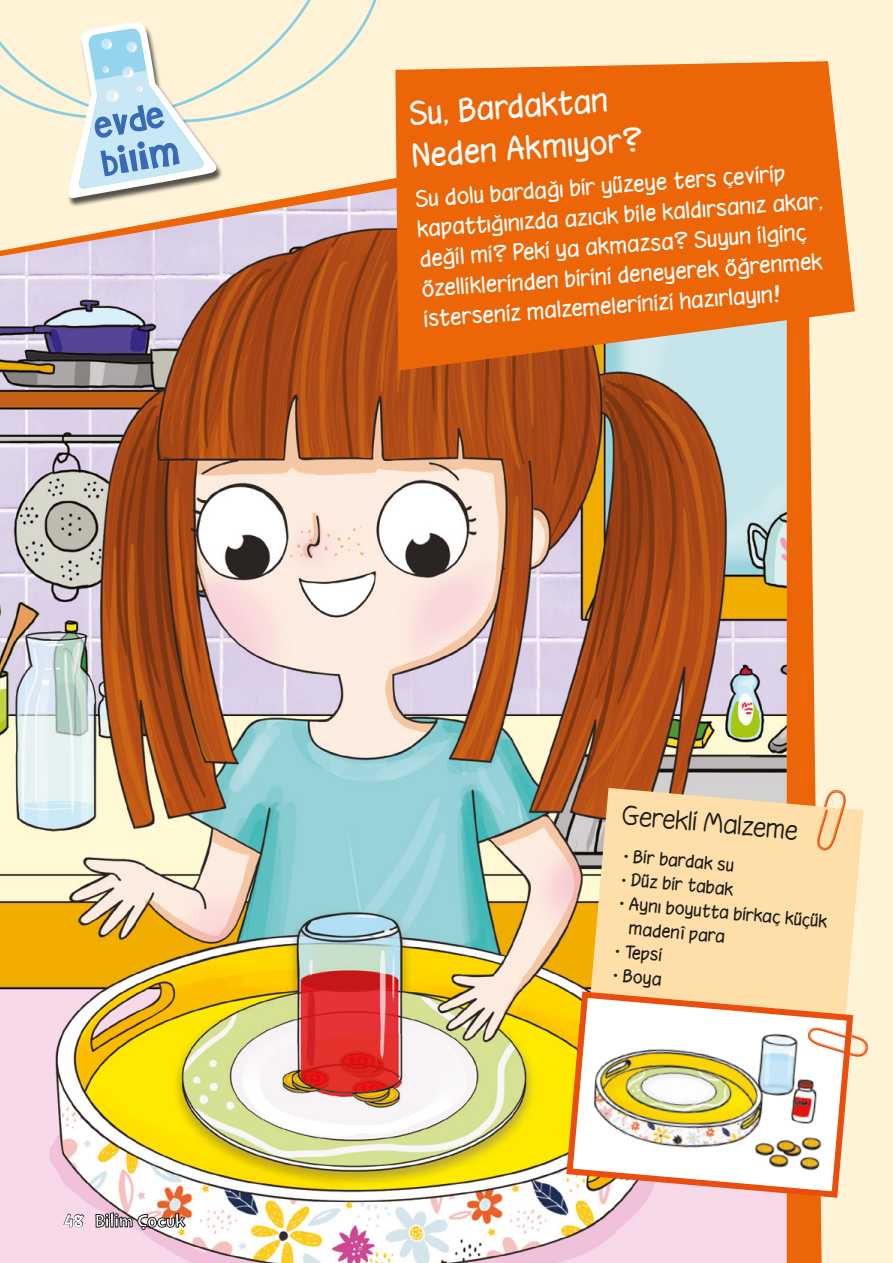
<style>
.page{position:relative;width:893px;height:1263px;background:#fff3d7}
.page>*{position:absolute;margin:0;border:0;box-sizing:border-box;transform-origin:0 0}
.t1{font:30px/42px "Hooteroll";color:#fff}
.t2{font:300 24px "Hooteroll";color:#1d1d1b}
.t3{font:21px/30px "Hooteroll";color:#fff}
.t4{font:700 21px "Doctor Soos";color:#fff}
.t5{font:16.5px/24px "Hooteroll";color:#1d1d1b}
</style>
<div class="page">
<img style="left:0;top:178px;width:787px;height:1085px">
<svg style="left:588px;top:788px;width:276px;height:200px;background:#f9d9a6"></svg>
<svg style="left:395px;top:61px;width:460px;height:310px;background:#e9731f"></svg>
<svg style="left:814px;top:790px;width:33px;height:61px"></svg>
<svg style="left:563px;top:988px;width:291px;height:213px;background:#ebd5b3"></svg>
<svg style="left:808px;top:1025px;width:60px;height:33px"></svg>
<svg style="left:63px;top:1212px;width:22px;height:38px"></svg>
<svg style="left:95px;top:1212px;width:91px;height:39px;background:#d4bac1"></svg>
<svg style="left:0;top:0;width:366px;height:118px"></svg>
<div style="left:68px;top:23px;width:156px;height:184px;background:#1d1d1b;opacity:.75"></div>
<svg style="left:67px;top:20px;width:154px;height:179px"></svg>
<svg style="left:624px;top:854px;width:4px;height:4px"></svg>
<svg style="left:622px;top:878px;width:4px;height:3px"></svg>
<svg style="left:620px;top:902px;width:4px;height:3px"></svg>
<p class="t4" style="left:64px;top:1211px;width:22px">48</p>
<h1 class="t1" style="left:409px;top:93px;width:233px;rotate:-4deg">Su, Bardaktan<br>Neden Akmıyor?</h1>
<p class="t3" style="left:415px;top:184px;width:408px;rotate:-4deg">Su dolu bardağı bir yüzeye ters çevirip kapattığınızda azıcık bile kaldırsanız akar, değil mi? Peki ya akmazsa? Suyun ilginç özelliklerinden birini deneyerek öğrenmek isterseniz malzemelerinizi hazırlayın!</p>
<p class="t2" style="left:624px;top:801px;width:178px;rotate:5deg">Gerekli Malzeme</p>
<p class="t5" style="left:635px;top:844px;width:200px;rotate:5deg">Bir bardak su<br>Düz bir tabak<br>Aynı boyutta birkaç küçük madenî para<br>Tepsi<br>Boya</p>
</div>
